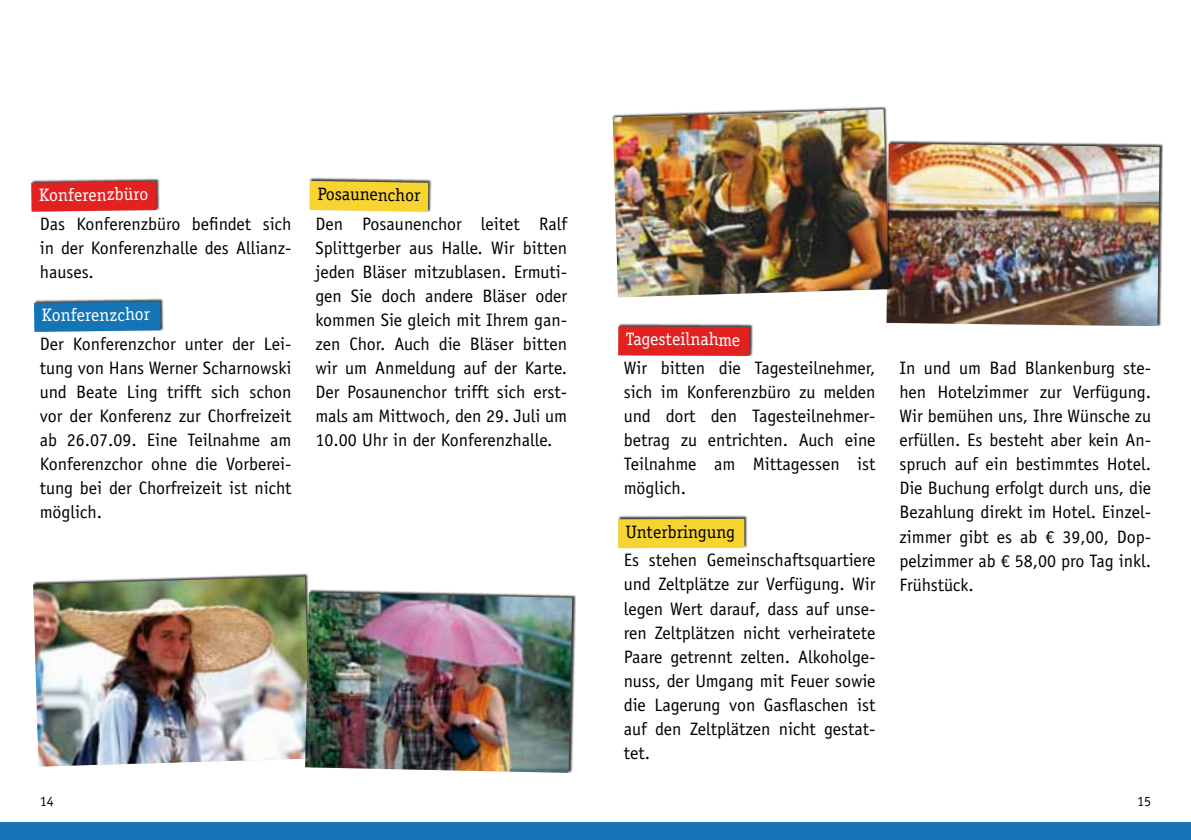
<style>
.page{position:relative;width:1191px;height:840px;background:#fff}
.page>*{position:absolute;margin:0;border:0;box-sizing:border-box;transform-origin:0 0}
.t1{font:18px/24px "Officina Sans Std";color:#000;text-align:justify}
.t2{font:18px "Officina Serif Std";letter-spacing:-.005em;color:#fff}
.t3{font:18px "Officina Serif Std";letter-spacing:-.005em;color:#000}
.t4{font:14px "Officina Sans Std";color:#000}
</style>
<div class="page">
<div style="left:31px;top:177px;width:129px;height:35px;background:#000;opacity:.75"></div>
<svg style="left:31px;top:181px;width:126px;height:30px;background:#de2525"></svg>
<div style="left:34px;top:298px;width:130px;height:33px;background:#000;opacity:.75"></div>
<svg style="left:34px;top:301px;width:126px;height:30px;background:#1873b2"></svg>
<div style="left:309px;top:177px;width:123px;height:35px;background:#000;opacity:.75"></div>
<svg style="left:310px;top:181px;width:118px;height:30px;background:#f1d033"></svg>
<div style="left:618px;top:323px;width:135px;height:33px;background:#000;opacity:.75"></div>
<div style="left:618px;top:326px;width:131px;height:30px;background:#e32121"></div>
<div style="left:618px;top:515px;width:129px;height:33px;background:#000;opacity:.75"></div>
<div style="left:618px;top:518px;width:126px;height:30px;background:#f7d430"></div>
<div style="left:33px;top:572px;width:281px;height:194px;background:#000;opacity:.75"></div>
<img style="left:33px;top:576px;width:277px;height:190px">
<div style="left:886px;top:140px;width:276px;height:186px;background:#000;opacity:.75"></div>
<img style="left:886px;top:144px;width:273px;height:182px">
<div style="left:612px;top:106px;width:280px;height:191px;background:#000;opacity:.75"></div>
<img style="left:613px;top:109px;width:276px;height:188px">
<div style="left:305px;top:588px;width:270px;height:184px;background:#000;opacity:.75"></div>
<img style="left:305px;top:592px;width:267px;height:180px">
<div style="left:0;top:822px;width:1191px;height:17px;background:#1474b6"></div>
<p class="t2" style="left:39px;top:185px;width:111px;rotate:-1deg">Konferenzbüro</p>
<p class="t3" style="left:318px;top:183px;width:104px;rotate:1deg">Posaunenchor</p>
<p class="t1" style="left:40px;top:212px;width:253px">Das Konferenzbüro befindet sich in der Konferenzhalle des Allianz&shy;hauses.</p>
<p class="t2" style="left:42px;top:305px;width:110px;rotate:-1deg">Konferenzchor</p>
<p class="t1" style="left:40px;top:332px;width:253px">Der Konferenzchor unter der Lei&shy;tung von Hans Werner Scharnowski und Beate Ling trifft sich schon vor der Konferenz zur Chorfreizeit ab 26.07.09. Eine Teilnahme am Konferenzchor ohne die Vorberei&shy;tung bei der Chorfreizeit ist nicht möglich.</p>
<p class="t1" style="left:315px;top:212px;width:253px">Den Posaunenchor leitet Ralf Splittgerber aus Halle. Wir bitten jeden Bläser mitzublasen. Ermuti&shy;gen Sie doch andere Bläser oder kommen Sie gleich mit Ihrem gan&shy;zen Chor. Auch die Bläser bitten wir um Anmeldung auf der Karte.<br>Der Posaunenchor trifft sich erst&shy;mals am Mittwoch, den 29. Juli um 10.00 Uhr in der Konferenzhalle.</p>
<p class="t2" style="left:626px;top:328px;width:116px">Tagesteilnahme</p>
<p class="t1" style="left:624px;top:356px;width:253px">Wir bitten die Tagesteilnehmer, sich im Konferenzbüro zu melden und dort den Tagesteilnehmer&shy;betrag zu entrichten. Auch eine Teilnahme am Mittagessen ist möglich.</p>
<p class="t3" style="left:626px;top:520px;width:111px">Unterbringung</p>
<p class="t1" style="left:624px;top:548px;width:253px">Es stehen Gemeinschaftsquartiere und Zeltplätze zur Verfügung. Wir legen Wert darauf, dass auf unse&shy;ren Zeltplätzen nicht verheiratete Paare getrennt zelten. Alkoholge&shy;nuss, der Umgang mit Feuer sowie die Lagerung von Gasflaschen ist auf den Zeltplätzen nicht gestat&shy;tet.</p>
<p class="t1" style="left:899px;top:356px;width:253px">In und um Bad Blankenburg ste&shy;hen Hotelzimmer zur Verfügung.<br>Wir bemühen uns, Ihre Wünsche zu erfüllen. Es besteht aber kein An&shy;spruch auf ein bestimmtes Hotel.<br>Die Buchung erfolgt durch uns, die Bezahlung direkt im Hotel. Einzel&shy;zimmer gibt es ab € 39,00, Dop&shy;pelzimmer ab € 58,00 pro Tag inkl.<br>Frühstück.</p>
<p class="t4" style="left:40px;top:792px;width:15px">14</p>
<p class="t4" style="left:1137px;top:792px;width:15px">15</p>
</div>
